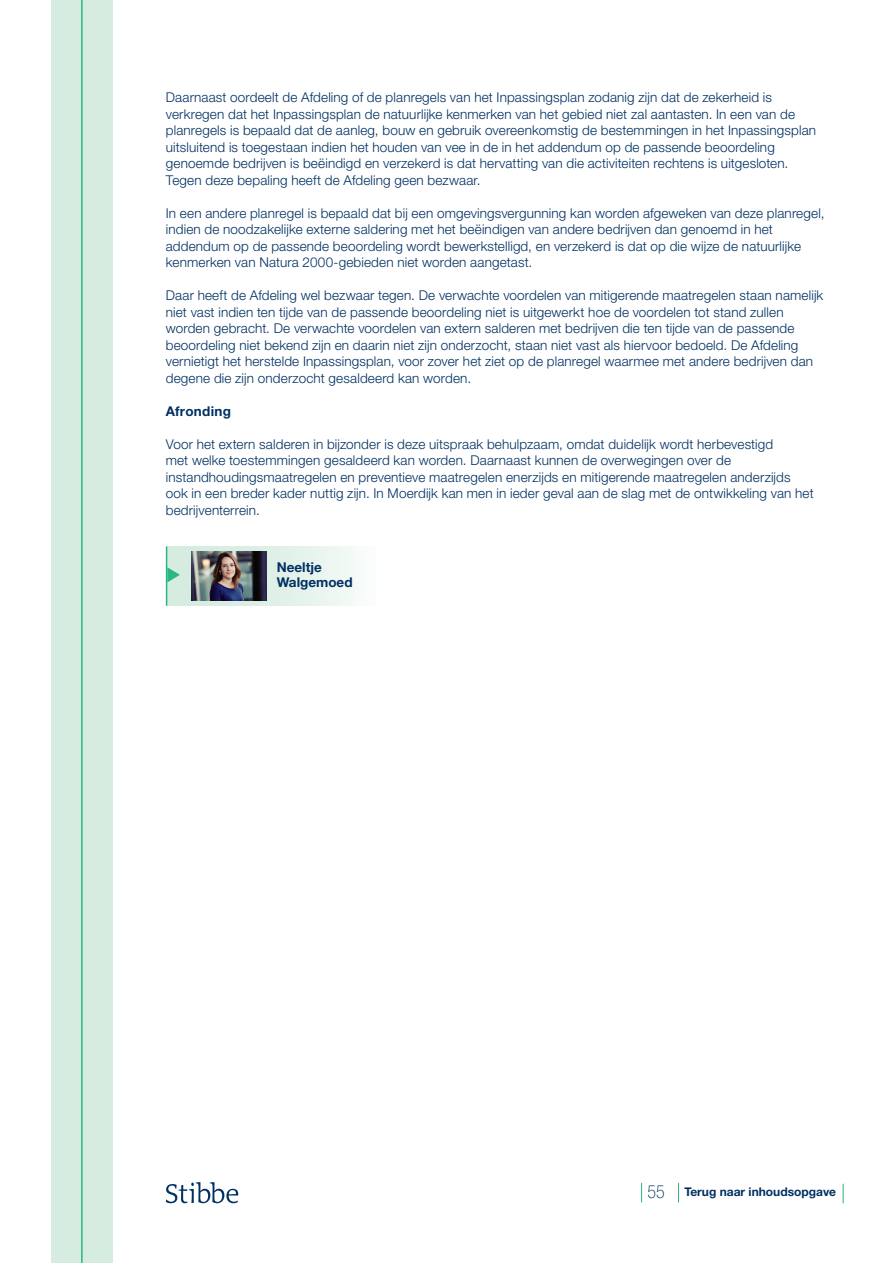
<style>
.page{position:relative;width:893px;height:1263px;background:#fff}
.page>*{position:absolute;margin:0;border:0;box-sizing:border-box;transform-origin:0 0}
.t1{font:100 condensed 18px "Helvetica Neue LT Std";color:#003062}
.Broodtekst{font:300 13.5px/16.5px "Helvetica Neue LT Std";letter-spacing:.01em;color:#003062}
.Broodtekst-2{font:700 13.5px "Helvetica Neue LT Std";color:#003062}
.Broodtekst-3{font:700 13.5px "Helvetica Neue LT Std";letter-spacing:.02em;color:#003062}
.t2{font:700 12px "Helvetica Neue LT Std";color:#003062}
</style>
<div class="page">
<div style="left:51px;top:0;width:62px;height:1263px;background:#d7ece1"></div>
<hr style="left:81px;top:0;width:2px;height:1263px;background:#29b784">
<svg style="left:843px;top:1184px;width:1px;height:19px"></svg>
<svg style="left:678px;top:1183px;width:1px;height:19px"></svg>
<svg style="left:641px;top:1183px;width:1px;height:19px"></svg>
<svg style="left:166px;top:1182px;width:72px;height:21px"></svg>
<div style="left:167px;top:546px;width:210px;height:60px;background:linear-gradient(to right,#cce4d7,#f7fdf9)"></div>
<img style="left:192px;top:551px;width:75px;height:50px">
<hr style="left:166px;top:546px;width:1px;height:60px;background:#29b784">
<svg style="left:167px;top:567px;width:13px;height:15px"></svg>
<p class="Broodtekst" style="left:166px;top:89px;width:652px">Daarnaast oordeelt de Afdeling of de planregels van het Inpassingsplan zodanig zijn dat de zekerheid is verkregen dat het Inpassingsplan de natuurlijke kenmerken van het gebied niet zal aantasten. In een van de planregels is bepaald dat de aanleg, bouw en gebruik overeenkomstig de bestemmingen in het Inpassingsplan uitsluitend is toegestaan indien het houden van vee in de in het addendum op de passende beoordeling genoemde bedrijven is beëindigd en verzekerd is dat hervatting van die activiteiten rechtens is uitgesloten.<br>Tegen deze bepaling heeft de Afdeling geen bezwaar.</p>
<p class="Broodtekst" style="left:166px;top:204px;width:660px">In een andere planregel is bepaald dat bij een omgevingsvergunning kan worden afgeweken van deze planregel, indien de noodzakelijke externe saldering met het beëindigen van andere bedrijven dan genoemd in het addendum op de passende beoordeling wordt bewerkstelligd, en verzekerd is dat op die wijze de natuurlijke kenmerken van Natura 2000-gebieden niet worden aangetast.</p>
<p class="Broodtekst" style="left:166px;top:287px;width:659px">Daar heeft de Afdeling wel bezwaar tegen. De verwachte voordelen van mitigerende maatregelen staan namelijk niet vast indien ten tijde van de passende beoordeling niet is uitgewerkt hoe de voordelen tot stand zullen worden gebracht. De verwachte voordelen van extern salderen met bedrijven die ten tijde van de passende beoordeling niet bekend zijn en daarin niet zijn onderzocht, staan niet vast als hiervoor bedoeld. De Afdeling vernietigt het herstelde Inpassingsplan, voor zover het ziet op de planregel waarmee met andere bedrijven dan degene die zijn onderzocht gesaldeerd kan worden.</p>
<p class="Broodtekst-3" style="left:166px;top:403px;width:67px">Afronding</p>
<p class="Broodtekst" style="left:166px;top:435px;width:649px">Voor het extern salderen in bijzonder is deze uitspraak behulpzaam, omdat duidelijk wordt herbevestigd<br>met welke toestemmingen gesaldeerd kan worden. Daarnaast kunnen de overwegingen over de instandhoudingsmaatregelen en preventieve maatregelen enerzijds en mitigerende maatregelen anderzijds ook in een breder kader nuttig zijn. In Moerdijk kan men in ieder geval aan de slag met de ontwikkeling van het bedrijventerrein.</p>
<p class="Broodtekst-2" style="left:277px;top:558px;width:47px">Neeltje</p>
<p class="Broodtekst-2" style="left:277px;top:573px;width:77px">Walgemoed</p>
<p class="t1" style="left:647px;top:1182px;width:19px">55</p>
<p class="t2" style="left:684px;top:1184px;width:153px">Terug naar inhoudsopgave</p>
</div>
